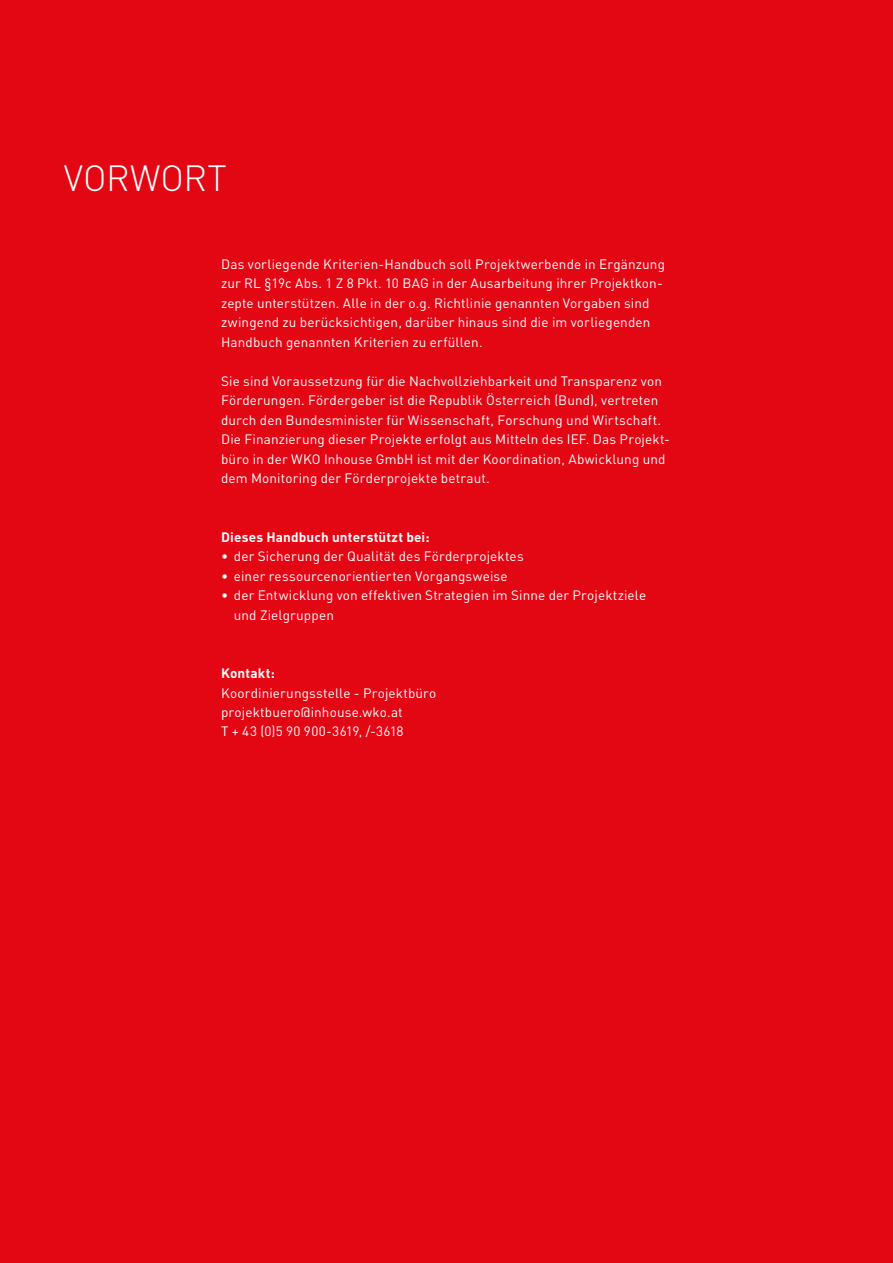
<style>
.page{position:relative;width:893px;height:1263px;background:#e30613}
.page>*{position:absolute;margin:0;border:0;box-sizing:border-box;transform-origin:0 0}
.t1{font:300 36px "DIN";color:#fff}
.t2{font:13.5px/19.5px "DIN";letter-spacing:.01em;color:#fff}
.t3{font:700 13.5px "DIN";letter-spacing:.015em;color:#fff}
</style>
<div class="page">
<h1 class="t1" style="left:64px;top:155px;width:165px">VORWORT</h1>
<p class="t2" style="left:221px;top:254px;width:445px">Das vorliegende Kriterien-Handbuch soll Projektwerbende in Ergänzung zur RL §19c Abs. 1 Z 8 Pkt. 10 BAG in der Ausarbeitung ihrer Projektkon&shy;zepte unterstützen. Alle in der o.g. Richtlinie genannten Vorgaben sind zwingend zu berücksichtigen, darüber hinaus sind die im vorliegenden Handbuch genannten Kriterien zu erfüllen.</p>
<p class="t2" style="left:221px;top:371px;width:450px">Sie sind Voraussetzung für die Nachvollziehbarkeit und Transparenz von Förderungen. Fördergeber ist die Republik Österreich (Bund), vertreten durch den Bundesminister für Wissenschaft, Forschung und Wirtschaft.<br>Die Finanzierung dieser Projekte erfolgt aus Mitteln des IEF. Das Projekt&shy;büro in der WKO Inhouse GmbH ist mit der Koordination, Abwicklung und dem Monitoring der Förderprojekte betraut.</p>
<p class="t3" style="left:221px;top:528px;width:210px">Dieses Handbuch unterstützt bei:</p>
<p class="t2" style="left:221px;top:546px;width:304px">• der Sicherung der Qualität des Förderprojektes</p>
<p class="t2" style="left:221px;top:566px;width:288px">• einer ressourcenorientierten Vorgangsweise</p>
<p class="t2" style="left:234px;top:585px;width:414px;text-indent:-13px">• der Entwicklung von effektiven Strategien im Sinne der Projektziele und Zielgruppen</p>
<p class="t3" style="left:221px;top:664px;width:55px">Kontakt:</p>
<p class="t2" style="left:221px;top:683px;width:217px">Koordinierungsstelle - Projektbüro projektbuero@inhouse.wko.at<br>T + 43 (0)5 90 900-3619, /-3618</p>
</div>
